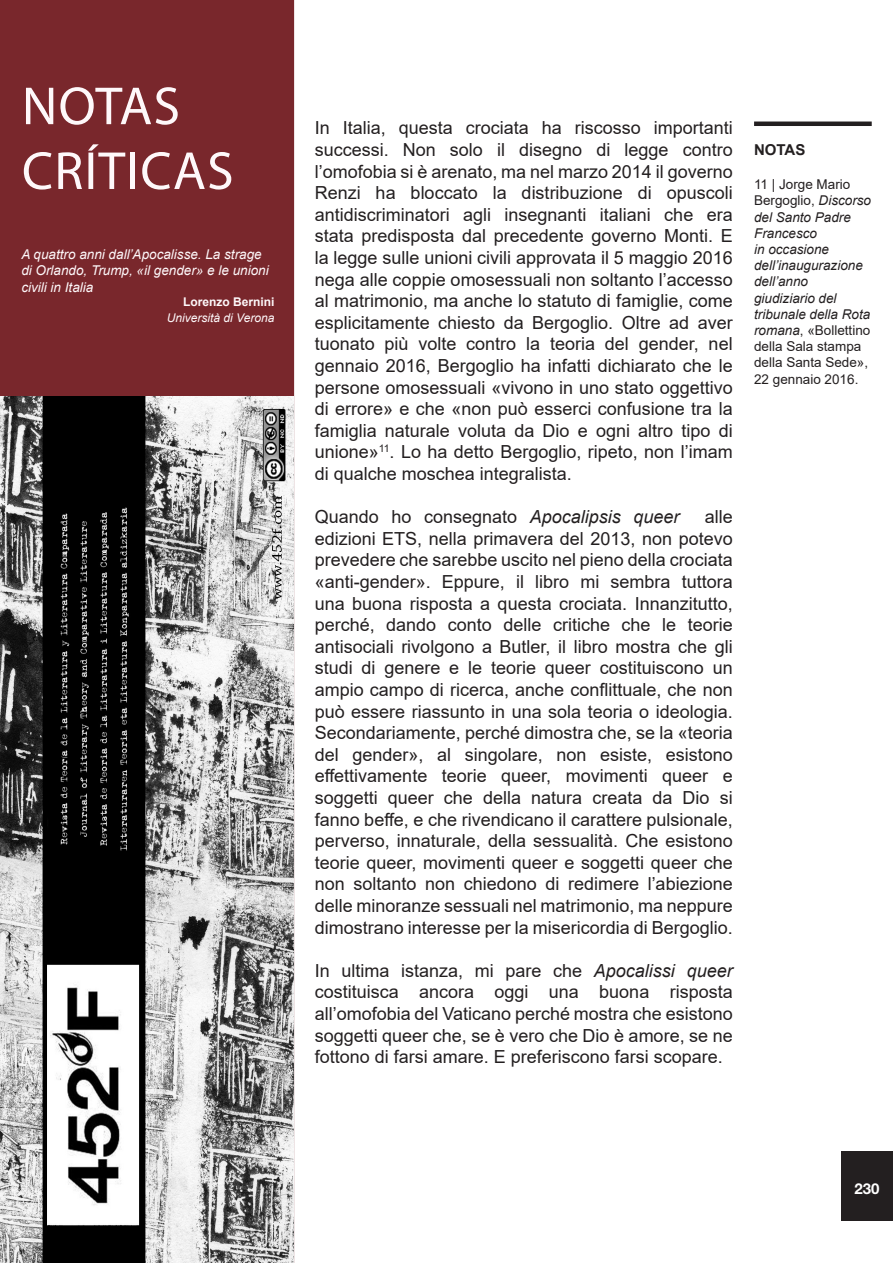
<style>
.page{position:relative;width:893px;height:1263px;background:#fff}
.page>*{position:absolute;margin:0;border:0;box-sizing:border-box;transform-origin:0 0}
.t1{font:54px/64.8px "Myriad Pro";letter-spacing:.02em;color:#fef8fa}
.t2{font:18px/21.6px "Arial";color:#231f20;text-align:justify}
.Estilo_de_párrafo_1{font:700 15px "Arial";color:#231f20}
.t3{font:700 15px "Helvetica Neue";color:#fff}
.Estilo_de_párrafo_1-2{font:italic 13.5px/16.2px "Arial";color:#231f20}
.t4{font:italic 13.5px/16.2px "Arial";color:#fef8fa}
.t5{font:italic 12px "Arial";color:#fef8fa}
.t6{font:700 12px "Arial";color:#fef8fa}
.s1{font-style:italic}
.s2{font-style:normal}
</style>
<div class="page">
<hr style="left:754px;top:122px;width:118px;height:4px;background:#231f20">
<div style="left:841px;top:1151px;width:52px;height:70px;background:#231f20"></div>
<div style="left:0;top:0;width:294px;height:396px;background:#79272c"></div>
<img style="left:0;top:396px;width:294px;height:867px">
<h1 class="t1" style="left:22px;top:73px;width:213px">NOTAS<br>CRÍTICAS</h1>
<p class="t4" style="left:21px;top:247px;width:249px">A quattro anni dall’Apocalisse. La strage di Orlando, Trump, «il gender» e le unioni civili in Italia</p>
<p class="t6" style="left:183px;top:293px;width:93px">Lorenzo Bernini</p>
<p class="t5" style="left:167px;top:310px;width:109px">Università di Verona</p>
<p class="t2" style="left:315px;top:117px;width:420px">In Italia, questa crociata ha riscosso importanti successi. Non solo il disegno di legge contro l’omofobia si è arenato, ma nel marzo 2014 il governo Renzi ha bloccato la distribuzione di opuscoli antidiscriminatori agli insegnanti italiani che era stata predisposta dal precedente governo Monti. E la legge sulle unioni civili approvata il 5 maggio 2016 nega alle coppie omosessuali non soltanto l’accesso al matrimonio, ma anche lo statuto di famiglie, come esplicitamente chiesto da Bergoglio. Oltre ad aver tuonato più volte contro la teoria del gender, nel gennaio 2016, Bergoglio ha infatti dichiarato che le persone omosessuali «vivono in uno stato oggettivo di errore» e che «non può esserci confusione tra la famiglia naturale voluta da Dio e ogni altro tipo di unione»<sup>11</sup>. Lo ha detto Bergoglio, ripeto, non l’imam di qualche moschea integralista.</p>
<p class="t2" style="left:315px;top:506px;width:366px">Quando ho consegnato <span class="s1">Apocalipsis queer</span></p>
<p class="t2" style="left:315px;top:506px;width:420px;text-indent:390px">alle edizioni ETS, nella primavera del 2013, non potevo prevedere che sarebbe uscito nel pieno della crociata «anti-gender». Eppure, il libro mi sembra tuttora una buona risposta a questa crociata. Innanzitutto, perché, dando conto delle critiche che le teorie antisociali rivolgono a Butler, il libro mostra che gli studi di genere e le teorie queer costituiscono un ampio campo di ricerca, anche conflittuale, che non può essere riassunto in una sola teoria o ideologia.<br>Secondariamente, perché dimostra che, se la «teoria del gender», al singolare, non esiste, esistono effettivamente teorie queer, movimenti queer e soggetti queer che della natura creata da Dio si fanno beffe, e che rivendicano il carattere pulsionale, perverso, innaturale, della sessualità. Che esistono teorie queer, movimenti queer e soggetti queer che non soltanto non chiedono di redimere l’abiezione delle minoranze sessuali nel matrimonio, ma neppure dimostrano interesse per la misericordia di Bergoglio.</p>
<p class="t2" style="left:315px;top:959px;width:420px">In ultima istanza, mi pare che <span class="s1">Apocalissi queer </span>costituisca ancora oggi una buona risposta all’omofobia del Vaticano perché mostra che esistono soggetti queer che, se è vero che Dio è amore, se ne fottono di farsi amare. E preferiscono farsi scopare.</p>
<p class="Estilo_de_párrafo_1" style="left:754px;top:139px;width:53px">NOTAS</p>
<p class="Estilo_de_párrafo_1-2" style="left:754px;top:176px;width:119px"><span class="s2">11 | Jorge Mario<br>Bergoglio,</span> Discorso del Santo Padre<br>Francesco<br>in occasione dell’inaugurazione dell’anno giudiziario del tribunale della Rota romana<span class="s2">, «Bollettino della Sala stampa della Santa Sede»,<br>22 gennaio 2016.</span></p>
<p class="t3" style="left:854px;top:1179px;width:27px">230</p>
</div>
